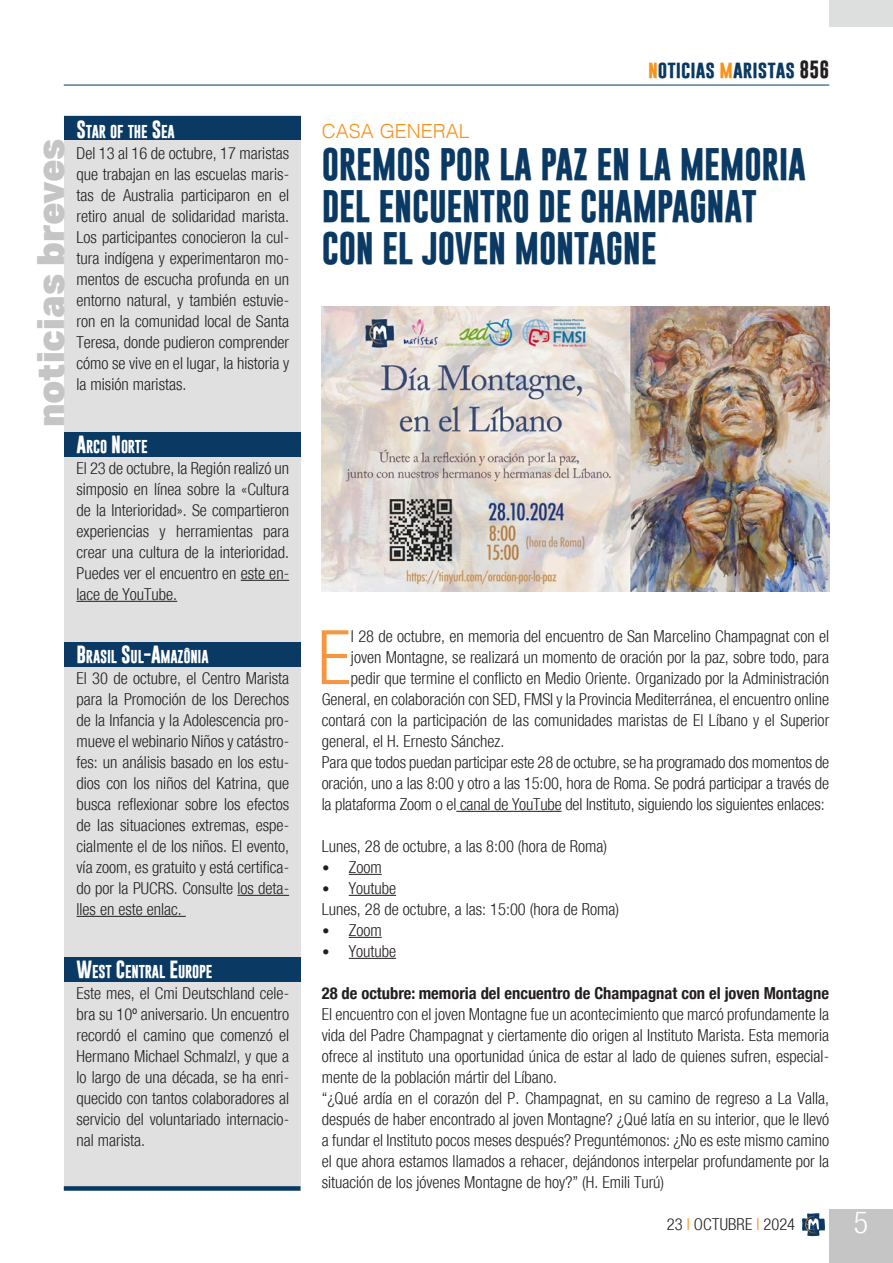
<style>
.page{position:relative;width:893px;height:1263px;background:#fff}
.page>*{position:absolute;margin:0;border:0;box-sizing:border-box;transform-origin:0 0}
.t1{font:300 condensed 75.3px "Helvetica Neue";color:#f79641}
.Titolo{font:900 37.5px "Aktiv Grotesk";color:#c4c5c4}
.Titolo-2{font:700 33px/42px "Gobold";letter-spacing:-.01em;color:#0a3963}
.t2{font:300 condensed 30px "Helvetica Neue";color:#fff}
.Titolo-3{font:300 19.5px "Helvetica";color:#f7931d}
.t3{font:700 18px "Gobold";color:#0a3963}
.Testo_normal{font:300 condensed 16.5px/21px "Helvetica Neue";color:#231f20;text-align:justify}
.t4{font:700 condensed 16.5px "Helvetica Neue";color:#231f20}
.Testo_sinEspacio{font:700 13.5px "Gobold";letter-spacing:-.015em;color:#fff}
.s1{font-size:18px}
.s2{color:#f7931d}
.s3{color:#231f20}
.s4{font-family:"Calibri";font-weight:400;font-stretch:normal}
</style>
<div class="page">
<div style="left:829px;top:1209px;width:64px;height:54px;background:#c4c5c4"></div>
<hr style="left:64px;top:85px;width:765px;height:1px;background:#0a3963">
<svg style="left:802px;top:1213px;width:23px;height:23px"></svg>
<div style="left:829px;top:0;width:64px;height:27px;background:#dddede"></div>
<div style="left:64px;top:116px;width:236px;height:1075px;background:#dfe0df"></div>
<div style="left:64px;top:642px;width:236px;height:24px;background:#0a3963"></div>
<div style="left:64px;top:432px;width:236px;height:24px;background:#0a3963"></div>
<div style="left:64px;top:116px;width:236px;height:24px;background:#0a3963"></div>
<div style="left:64px;top:1186px;width:236px;height:5px;background:#0a3963"></div>
<hr style="left:456px;top:811px;width:106px;height:1px;background:#231f20">
<hr style="left:349px;top:874px;width:33px;height:1px;background:#231f20">
<hr style="left:349px;top:895px;width:47px;height:1px;background:#231f20">
<hr style="left:349px;top:937px;width:33px;height:1px;background:#231f20">
<hr style="left:349px;top:958px;width:47px;height:1px;background:#231f20">
<img style="left:322px;top:306px;width:507px;height:285px">
<div style="left:64px;top:957px;width:236px;height:24px;background:#0a3963"></div>
<hr style="left:241px;top:580px;width:48px;height:1px;background:#231f20">
<hr style="left:77px;top:601px;width:100px;height:1px;background:#231f20">
<hr style="left:237px;top:895px;width:52px;height:1px;background:#231f20">
<hr style="left:77px;top:916px;width:109px;height:1px;background:#231f20">
<p class="Titolo" style="left:26px;top:427px;width:290px;rotate:-90deg">noticias breves</p>
<p class="Testo_sinEspacio" style="left:77px;top:123px;width:100px"><span class="s1">S</span>TAR OF THE <span class="s1">S</span>EA</p>
<p class="Testo_normal" style="left:77px;top:143px;width:214px">Del 13 al 16 de octubre, 17 maristas que trabajan en las escuelas maris&shy;tas de Australia participaron en el retiro anual de solidaridad marista.<br>Los participantes conocieron la cul&shy;tura indígena y experimentaron mo&shy;mentos de escucha profunda en un entorno natural, y también estuvie&shy;ron en la comunidad local de Santa Teresa, donde pudieron comprender cómo se vive en el lugar, la historia y la misión maristas.</p>
<p class="Testo_sinEspacio" style="left:77px;top:438px;width:73px"><span class="s1">A</span>RCO <span class="s1">N</span>ORTE</p>
<p class="Testo_normal" style="left:77px;top:458px;width:214px">El 23 de octubre, la Región realizó un simposio en línea sobre la «Cultura de la Interioridad». Se compartieron experiencias y herramientas para crear una cultura de la interioridad.<br>Puedes ver el encuentro en este en&shy;lace de YouTube.</p>
<p class="Testo_sinEspacio" style="left:77px;top:648px;width:134px"><span class="s1">B</span>RASIL <span class="s1">S</span>UL<span class="s1">-A</span>MAZÔNIA</p>
<p class="Testo_normal" style="left:77px;top:668px;width:214px">El 30 de octubre, el Centro Marista para la Promoción de los Derechos de la Infancia y la Adolescencia pro&shy;mueve el webinario Niños y catástro&shy;fes: un análisis basado en los estu&shy;dios con los niños del Katrina, que busca reflexionar sobre los efectos de las situaciones extremas, espe&shy;cialmente el de los niños. El evento, vía zoom, es gratuito y está certifica&shy;do por la PUCRS. Consulte los deta&shy;lles en este enlac.</p>
<p class="Testo_sinEspacio" style="left:77px;top:963px;width:137px"><span class="s1">W</span>EST <span class="s1">C</span>ENTRAL <span class="s1">E</span>UROPE</p>
<p class="Testo_normal" style="left:77px;top:983px;width:214px">Este mes, el Cmi Deutschland cele&shy;bra su 10º aniversario. Un encuentro recordó el camino que comenzó el Hermano Michael Schmalzl, y que a lo largo de una década, se ha enri&shy;quecido con tantos colaboradores al servicio del voluntariado internacio&shy;nal marista.</p>
<p class="t3" style="left:648px;top:57px;width:183px"><span class="s2">n</span>oticias <span class="s2">m</span>aristas <span class="s3">856</span></p>
<p class="Titolo-3" style="left:322px;top:114px;width:149px">CASA GENERAL</p>
<p class="Titolo-2" style="left:322px;top:143px;width:486px">OREMOS POR LA PAZ EN LA MEMORIA<br>DEL ENCUENTRO DE CHAMPAGNAT</p>
<p class="Titolo-2" style="left:322px;top:227px;width:336px">CON EL JOVEN MONTAGNE</p>
<p class="t1" style="left:318px;top:614px;width:35px">E</p>
<p class="Testo_normal" style="left:351px;top:626px;width:480px">l 28 de octubre, en memoria del encuentro de San Marcelino Champagnat con el</p>
<p class="Testo_normal" style="left:351px;top:647px;width:480px">joven Montagne, se realizará un momento de oración por la paz, sobre todo, para</p>
<p class="Testo_normal" style="left:351px;top:668px;width:480px">pedir que termine el conflicto en Medio Oriente. Organizado por la Administración</p>
<p class="Testo_normal" style="left:322px;top:689px;width:509px">General, en colaboración con SED, FMSI y la Provincia Mediterránea, el encuentro online</p>
<p class="Testo_normal" style="left:322px;top:710px;width:509px">contará con la participación de las comunidades maristas de El Líbano y el Superior</p>
<p class="Testo_normal" style="left:322px;top:731px;width:184px">general, el H. Ernesto Sánchez.</p>
<p class="Testo_normal" style="left:322px;top:752px;width:509px">Para que todos puedan participar este 28 de octubre, se ha programado dos momentos de oración, uno a las 8:00 y otro a las 15:00, hora de Roma. Se podrá participar a través de la plataforma Zoom o el canal de YouTube del Instituto, siguiendo los siguientes enlaces:</p>
<p class="Testo_normal" style="left:322px;top:836px;width:287px">Lunes, 28 de octubre, a las 8:00 (hora de Roma)</p>
<p class="Testo_normal" style="left:322px;top:857px;width:61px"><span class="s4">•</span> Zoom</p>
<p class="Testo_normal" style="left:322px;top:878px;width:76px"><span class="s4">•</span> Youtube</p>
<p class="Testo_normal" style="left:322px;top:899px;width:299px">Lunes, 28 de octubre, a las: 15:00 (hora de Roma)</p>
<p class="Testo_normal" style="left:322px;top:920px;width:61px"><span class="s4">•</span> Zoom</p>
<p class="Testo_normal" style="left:322px;top:941px;width:76px"><span class="s4">•</span> Youtube</p>
<p class="t4" style="left:322px;top:979px;width:509px">28 de octubre: memoria del encuentro de Champagnat con el joven Montagne</p>
<p class="Testo_normal" style="left:322px;top:1004px;width:509px">El encuentro con el joven Montagne fue un acontecimiento que marcó profundamente la vida del Padre Champagnat y ciertamente dio origen al Instituto Marista. Esta memoria ofrece al instituto una oportunidad única de estar al lado de quienes sufren, especial&shy;mente de la población mártir del Líbano.</p>
<p class="Testo_normal" style="left:322px;top:1088px;width:509px">“¿Qué ardía en el corazón del P. Champagnat, en su camino de regreso a La Valla, después de haber encontrado al joven Montagne? ¿Qué latía en su interior, que le llevó a fundar el Instituto pocos meses después? Preguntémonos: ¿No es este mismo camino el que ahora estamos llamados a rehacer, dejándonos interpelar profundamente por la situación de los jóvenes Montagne de hoy?” (H. Emili Turú)</p>
<p class="Testo_normal" style="left:667px;top:1214px;width:130px">23 <span class="s2">I</span> OCTUBRE <span class="s2">I</span> 2024</p>
<h3 class="t2" style="left:854px;top:1205px;width:16px">5</h3>
</div>
